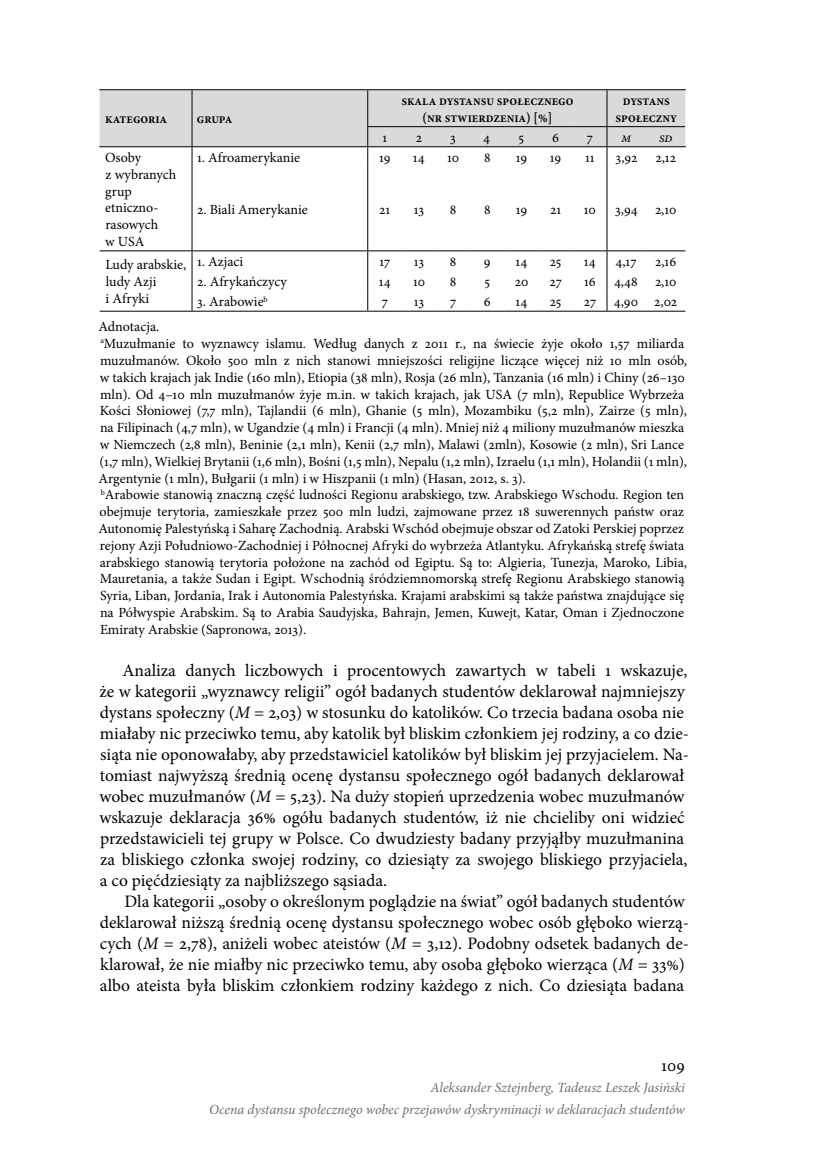
<style>
.page{position:relative;width:819px;height:1166px;background:#fff}
.page>*{position:absolute;margin:0;border:0;box-sizing:border-box;transform-origin:0 0}
.t1{font:17.5px/21px "Minion Pro";color:#000}
.t2{font:14px/16.8px "Minion Pro";color:#000}
.t3{font:italic 14px/21.7px "Minion Pro";letter-spacing:-.005em;color:#706f6f;text-align:right}
.t4{font:600 condensed 14px/16.8px "Minion Pro";color:#000;text-align:center}
.t5{font:italic 14px "Minion Pro";color:#000}
.s1{font-style:italic}
</style>
<div class="page">
<hr style="left:191px;top:167px;width:1px;height:83px;background:#000">
<hr style="left:367px;top:167px;width:1px;height:83px;background:#000">
<hr style="left:606px;top:167px;width:1px;height:83px;background:#000">
<svg style="left:191px;top:251px;width:1px;height:60px"></svg>
<svg style="left:367px;top:251px;width:1px;height:60px"></svg>
<svg style="left:606px;top:251px;width:1px;height:60px"></svg>
<hr style="left:100px;top:250px;width:92px;height:1px;background:#000">
<hr style="left:192px;top:250px;width:176px;height:1px;background:#000">
<hr style="left:368px;top:250px;width:34px;height:1px;background:#000">
<hr style="left:402px;top:250px;width:34px;height:1px;background:#000">
<hr style="left:436px;top:250px;width:34px;height:1px;background:#000">
<hr style="left:470px;top:250px;width:34px;height:1px;background:#000">
<hr style="left:504px;top:250px;width:34px;height:1px;background:#000">
<hr style="left:538px;top:250px;width:34px;height:1px;background:#000">
<hr style="left:572px;top:250px;width:35px;height:1px;background:#000">
<hr style="left:607px;top:250px;width:39px;height:1px;background:#000">
<hr style="left:646px;top:250px;width:39px;height:1px;background:#000">
<hr style="left:99px;top:89px;width:93px;height:1px;background:#000">
<hr style="left:192px;top:89px;width:176px;height:1px;background:#000">
<hr style="left:99px;top:146px;width:93px;height:1px;background:#000">
<hr style="left:368px;top:89px;width:34px;height:1px;background:#000">
<hr style="left:402px;top:89px;width:34px;height:1px;background:#000">
<hr style="left:436px;top:89px;width:34px;height:1px;background:#000">
<hr style="left:470px;top:89px;width:34px;height:1px;background:#000">
<hr style="left:504px;top:89px;width:34px;height:1px;background:#000">
<hr style="left:538px;top:89px;width:34px;height:1px;background:#000">
<hr style="left:572px;top:89px;width:35px;height:1px;background:#000">
<hr style="left:607px;top:89px;width:39px;height:1px;background:#000">
<hr style="left:646px;top:89px;width:39px;height:1px;background:#000">
<svg style="left:100px;top:90px;width:585px;height:77px"></svg>
<hr style="left:646px;top:126px;width:39px;height:1px;background:#000">
<hr style="left:368px;top:146px;width:34px;height:1px;background:#000">
<hr style="left:402px;top:146px;width:34px;height:1px;background:#000">
<hr style="left:436px;top:146px;width:34px;height:1px;background:#000">
<hr style="left:470px;top:146px;width:34px;height:1px;background:#000">
<hr style="left:504px;top:146px;width:34px;height:1px;background:#000">
<hr style="left:538px;top:146px;width:34px;height:1px;background:#000">
<hr style="left:572px;top:146px;width:35px;height:1px;background:#000">
<hr style="left:607px;top:146px;width:39px;height:1px;background:#000">
<hr style="left:646px;top:146px;width:39px;height:1px;background:#000">
<hr style="left:100px;top:311px;width:92px;height:1px;background:#000">
<hr style="left:192px;top:311px;width:176px;height:1px;background:#000">
<hr style="left:368px;top:311px;width:34px;height:1px;background:#000">
<hr style="left:402px;top:311px;width:34px;height:1px;background:#000">
<hr style="left:436px;top:311px;width:34px;height:1px;background:#000">
<hr style="left:470px;top:311px;width:34px;height:1px;background:#000">
<hr style="left:504px;top:311px;width:34px;height:1px;background:#000">
<hr style="left:538px;top:311px;width:34px;height:1px;background:#000">
<hr style="left:572px;top:311px;width:35px;height:1px;background:#000">
<hr style="left:607px;top:311px;width:39px;height:1px;background:#000">
<hr style="left:646px;top:311px;width:39px;height:1px;background:#000">
<p class="t4" style="left:105px;top:111px;width:63px">kategoria</p>
<p class="t4" style="left:197px;top:111px;width:37px">grupa</p>
<p class="t4" style="left:401px;top:93px;width:174px">skala dystansu społecznego (nr stwierdzenia) [%]</p>
<p class="t4" style="left:615px;top:93px;width:63px">dystans społeczny</p>
<p class="t2" style="left:382px;top:129px;width:6px">1</p>
<p class="t2" style="left:416px;top:129px;width:8px">2</p>
<p class="t2" style="left:450px;top:129px;width:7px">3</p>
<p class="t2" style="left:483px;top:129px;width:8px">4</p>
<p class="t2" style="left:518px;top:129px;width:7px">5</p>
<p class="t2" style="left:552px;top:129px;width:8px">6</p>
<p class="t2" style="left:587px;top:129px;width:8px">7</p>
<p class="t5" style="left:621px;top:128px;width:11px">m</p>
<p class="t5" style="left:659px;top:128px;width:15px">sd</p>
<p class="t2" style="left:105px;top:149px;width:73px">Osoby<br>z wybranych grup etniczno&shy;rasowych<br>w USA</p>
<p class="t2" style="left:197px;top:149px;width:105px">1. Afroamerykanie</p>
<p class="t2" style="left:379px;top:149px;width:13px">19</p>
<p class="t2" style="left:413px;top:149px;width:13px">14</p>
<p class="t2" style="left:447px;top:149px;width:14px">10</p>
<p class="t2" style="left:484px;top:149px;width:8px">8</p>
<p class="t2" style="left:515px;top:149px;width:13px">19</p>
<p class="t2" style="left:550px;top:149px;width:13px">19</p>
<p class="t2" style="left:585px;top:149px;width:11px">11</p>
<p class="t2" style="left:615px;top:149px;width:23px">3,92</p>
<p class="t2" style="left:655px;top:149px;width:22px">2,12</p>
<p class="t2" style="left:197px;top:201px;width:112px">2. Biali Amerykanie</p>
<p class="t2" style="left:379px;top:201px;width:13px">21</p>
<p class="t2" style="left:413px;top:201px;width:12px">13</p>
<p class="t2" style="left:450px;top:201px;width:8px">8</p>
<p class="t2" style="left:484px;top:201px;width:8px">8</p>
<p class="t2" style="left:515px;top:201px;width:13px">19</p>
<p class="t2" style="left:550px;top:201px;width:13px">21</p>
<p class="t2" style="left:584px;top:201px;width:14px">10</p>
<p class="t2" style="left:615px;top:201px;width:63px">3,94 2,10</p>
<p class="t2" style="left:105px;top:256px;width:82px">Ludy arabskie, ludy Azji<br>i Afryki</p>
<p class="t2" style="left:197px;top:253px;width:48px">1. Azjaci</p>
<p class="t2" style="left:379px;top:253px;width:12px">17</p>
<p class="t2" style="left:413px;top:253px;width:12px">13</p>
<p class="t2" style="left:450px;top:253px;width:8px">8</p>
<p class="t2" style="left:484px;top:253px;width:8px">9</p>
<p class="t2" style="left:515px;top:253px;width:13px">14</p>
<p class="t2" style="left:549px;top:253px;width:13px">25</p>
<p class="t2" style="left:584px;top:253px;width:13px">14</p>
<p class="t2" style="left:615px;top:253px;width:22px">4,17</p>
<p class="t2" style="left:655px;top:253px;width:23px">2,16</p>
<p class="t2" style="left:197px;top:273px;width:91px">2. Afrykańczycy</p>
<p class="t2" style="left:379px;top:273px;width:13px">14</p>
<p class="t2" style="left:413px;top:273px;width:14px">10</p>
<p class="t2" style="left:450px;top:273px;width:8px">8</p>
<p class="t2" style="left:484px;top:273px;width:7px">5</p>
<p class="t2" style="left:514px;top:273px;width:15px">20</p>
<p class="t2" style="left:549px;top:273px;width:14px">27</p>
<p class="t2" style="left:584px;top:273px;width:13px">16</p>
<p class="t2" style="left:614px;top:273px;width:25px">4,48</p>
<p class="t2" style="left:655px;top:273px;width:23px">2,10</p>
<p class="t2" style="left:197px;top:293px;width:72px">3. Arabowie<sup>b</sup></p>
<p class="t2" style="left:382px;top:293px;width:8px">7</p>
<p class="t2" style="left:413px;top:293px;width:12px">13</p>
<p class="t2" style="left:450px;top:293px;width:8px">7</p>
<p class="t2" style="left:483px;top:293px;width:8px">6</p>
<p class="t2" style="left:515px;top:293px;width:13px">14</p>
<p class="t2" style="left:549px;top:293px;width:13px">25</p>
<p class="t2" style="left:583px;top:293px;width:14px">27</p>
<p class="t2" style="left:614px;top:293px;width:65px">4,90 2,02</p>
<p class="t2" style="left:98px;top:318px;width:590px">Adnotacja.<br><sup>a</sup>Muzułmanie to wyznawcy islamu. Według danych z 2011 r., na świecie żyje około 1,57 miliarda muzułmanów. Około 500 mln z nich stanowi mniejszości religijne liczące więcej niż 10 mln osób, w takich krajach jak Indie (160 mln), Etiopia (38 mln), Rosja (26 mln), Tanzania (16 mln) i Chiny (26–130 mln). Od 4–10 mln muzułmanów żyje m.in. w takich krajach, jak USA (7 mln), Republice Wybrzeża Kości Słoniowej (7,7 mln), Tajlandii (6 mln), Ghanie (5 mln), Mozambiku (5,2 mln), Zairze (5 mln), na Filipinach (4,7 mln), w Ugandzie (4 mln) i Francji (4 mln). Mniej niż 4 miliony muzułmanów mieszka w Niemczech (2,8 mln), Beninie (2,1 mln), Kenii (2,7 mln), Malawi (2mln), Kosowie (2 mln), Sri Lance (1,7 mln), Wielkiej Brytanii (1,6 mln), Bośni (1,5 mln), Nepalu (1,2 mln), Izraelu (1,1 mln), Holandii (1 mln), Argentynie (1 mln), Bułgarii (1 mln) i w Hiszpanii (1 mln) (Hasan, 2012, s. 3).<br><sup>b</sup>Arabowie stanowią znaczną część ludności Regionu arabskiego, tzw. Arabskiego Wschodu. Region ten obejmuje terytoria, zamieszkałe przez 500 mln ludzi, zajmowane przez 18 suwerennych państw oraz Autonomię Palestyńską i Saharę Zachodnią. Arabski Wschód obejmuje obszar od Zatoki Perskiej poprzez rejony Azji Południowo-Zachodniej i Północnej Afryki do wybrzeża Atlantyku. Afrykańską strefę świata arabskiego stanowią terytoria położone na zachód od Egiptu. Są to: Algieria, Tunezja, Maroko, Libia, Mauretania, a także Sudan i Egipt. Wschodnią śródziemnomorską strefę Regionu Arabskiego stanowią Syria, Liban, Jordania, Irak i Autonomia Palestyńska. Krajami arabskimi są także państwa znajdujące się na Półwyspie Arabskim. Są to Arabia Saudyjska, Bahrajn, Jemen, Kuwejt, Katar, Oman i Zjednoczone Emiraty Arabskie (Sapronowa, 2013).</p>
<p class="t1" style="left:99px;top:660px;width:591px;text-indent:23px">Analiza danych liczbowych i procentowych zawartych w tabeli 1 wskazuje, że w kategorii „wyznawcy religii” ogół badanych studentów deklarował najmniejszy dystans społeczny (<span class="s1">M</span> = 2,03) w stosunku do katolików. Co trzecia badana osoba nie miałaby nic przeciwko temu, aby katolik był bliskim członkiem jej rodziny, a co dzie&shy;siąta nie oponowałaby, aby przedstawiciel katolików był bliskim jej przyjacielem. Na&shy;tomiast najwyższą średnią ocenę dystansu społecznego ogół badanych deklarował wobec muzułmanów (<span class="s1">M</span> = 5,23). Na duży stopień uprzedzenia wobec muzułmanów wskazuje deklaracja 36% ogółu badanych studentów, iż nie chcieliby oni widzieć przedstawicieli tej grupy w Polsce. Co dwudziesty badany przyjąłby muzułmanina za bliskiego członka swojej rodziny, co dziesiąty za swojego bliskiego przyjaciela, a co pięćdziesiąty za najbliższego sąsiada.</p>
<p class="t1" style="left:100px;top:891px;width:591px;text-indent:25px">Dla kategorii „osoby o określonym poglądzie na świat” ogół badanych studentów deklarował niższą średnią ocenę dystansu społecznego wobec osób głęboko wierzą&shy;cych (<span class="s1">M</span> = 2,78), aniżeli wobec ateistów (<span class="s1">M</span> = 3,12). Podobny odsetek badanych de&shy;klarował, że nie miałby nic przeciwko temu, aby osoba głęboko wierząca (<span class="s1">M</span> = 33%) albo ateista była bliskim członkiem rodziny każdego z nich. Co dziesiąta badana</p>
<p class="t1" style="left:661px;top:1055px;width:25px">109</p>
<p class="t3" style="left:209px;top:1076px;width:477px">Aleksander Sztejnberg, Tadeusz Leszek Jasiński<br>Ocena dystansu społecznego wobec przejawów dyskryminacji w deklaracjach studentów</p>
</div>
